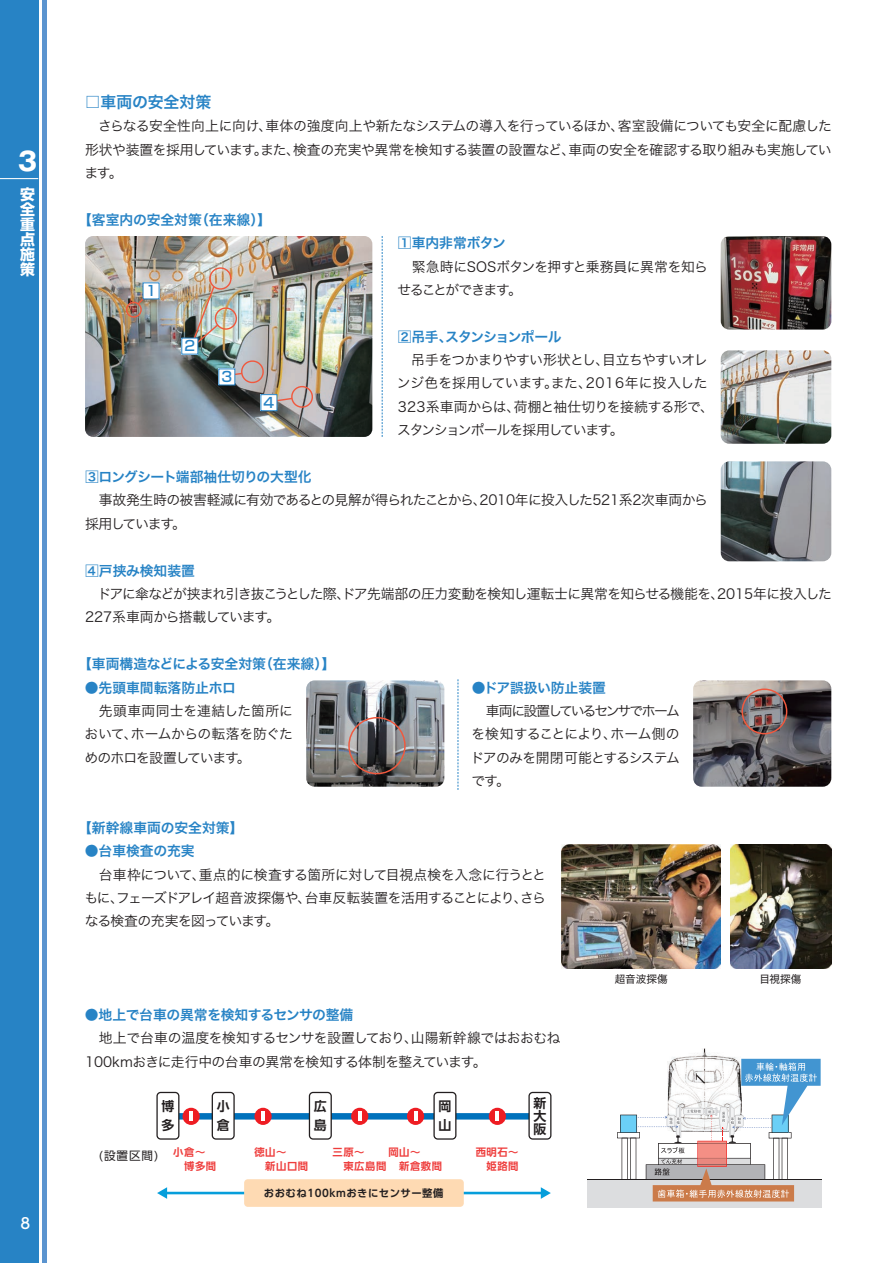
<style>
.page{position:relative;width:893px;height:1263px;background:#fff}
.page>*{position:absolute;margin:0;border:0;box-sizing:border-box;transform-origin:0 0}
.t1{font:700 25.5px "Gothic MB101 Pro";color:#fff}
.t2{font:15.9px "Hira Kaku Pro N W6";color:#2783c5}
.t3{font:700 14.85px/14.9px "Shin Go Pro";color:#fff;text-align:justify}
.t4{font:500 14.85px "UD Shin Go Pro";color:#fff}
.t5{font:500 14.1px "Shin Go Pro";color:#2783c5}
.t6{font:13.8px/23.4px "Hira Kaku Pro N W3";letter-spacing:-.045em;color:#231f20}
.t7{font:13.8px "Hira Kaku Pro N W6";color:#2783c5}
.t8{font:13.8px "Hira Kaku Pro N W6";letter-spacing:-.025em;color:#2783c5}
.t9{font:13.8px "Hira Kaku Pro N W6";letter-spacing:-.035em;color:#2783c5}
.t10{font:13.8px "Hira Kaku Pro N W6";letter-spacing:-.065em;color:#2783c5}
.t11{font:700 12.9px/19.4px "UD Shin Go Pr 6 N De";color:#231f20}
.t12{font:11.55px "UD Shin Go Pr 6 N";color:#231f20}
.t13{font:10.65px "Hira Kaku Pro N W4";color:#231f20}
.t14{font:700 10.35px/14.2px "UD Shin Go Pr 6 N De";letter-spacing:.05em;color:#ee3d3c}
.t15{font:700 10.35px "UD Shin Go Pr 6 N De";letter-spacing:.05em;color:#231f20}
</style>
<div class="page">
<img style="left:85px;top:236px;width:287px;height:201px">
<svg style="left:125px;top:292px;width:25px;height:26px"></svg>
<img style="left:185px;top:267px;width:53px;height:83px">
<div style="left:143px;top:283px;width:16px;height:16px;background:#fff"></div>
<div style="left:182px;top:338px;width:16px;height:16px;background:#fff"></div>
<svg style="left:223px;top:360px;width:90px;height:48px;background:#9d928e"></svg>
<div style="left:219px;top:369px;width:16px;height:16px;background:#fff"></div>
<div style="left:261px;top:395px;width:16px;height:16px;background:#fff"></div>
<div style="left:260px;top:394px;width:17px;height:17px;border:1px solid #2783c5"></div>
<img style="left:721px;top:236px;width:110px;height:94px">
<img style="left:721px;top:350px;width:110px;height:94px">
<img style="left:721px;top:461px;width:110px;height:100px">
<img style="left:306px;top:680px;width:138px;height:107px">
<div style="left:348px;top:717px;width:58px;height:57px;border:1px solid #f0593e;border-radius:50%"></div>
<img style="left:693px;top:680px;width:138px;height:107px">
<div style="left:741px;top:688px;width:46px;height:46px;border:1px solid #f0593e;border-radius:50%"></div>
<svg style="left:458px;top:679px;width:1px;height:111px"></svg>
<svg style="left:382px;top:236px;width:1px;height:201px"></svg>
<div style="left:167px;top:1113px;width:368px;height:6px;background:#0072bc"></div>
<hr style="left:165px;top:1192px;width:377px;height:2px;background:#069edb">
<svg style="left:157px;top:1187px;width:10px;height:12px"></svg>
<svg style="left:541px;top:1187px;width:10px;height:12px"></svg>
<div style="left:157px;top:1092px;width:22px;height:47px;background:#fff;border-radius:4px"></div>
<div style="left:156px;top:1092px;width:23px;height:48px;border:1px solid #231f20;border-radius:4px"></div>
<div style="left:212px;top:1092px;width:22px;height:47px;background:#fff;border-radius:4px"></div>
<div style="left:212px;top:1092px;width:23px;height:48px;border:1px solid #231f20;border-radius:4px"></div>
<div style="left:309px;top:1092px;width:22px;height:47px;background:#fff;border-radius:4px"></div>
<div style="left:309px;top:1092px;width:23px;height:48px;border:1px solid #231f20;border-radius:4px"></div>
<div style="left:434px;top:1092px;width:22px;height:47px;background:#fff;border-radius:4px"></div>
<div style="left:433px;top:1092px;width:23px;height:48px;border:1px solid #231f20;border-radius:4px"></div>
<div style="left:529px;top:1092px;width:22px;height:47px;background:#fff;border-radius:4px"></div>
<div style="left:528px;top:1092px;width:23px;height:48px;border:1px solid #231f20;border-radius:4px"></div>
<div style="left:183px;top:1108px;width:17px;height:17px;background:#ee1d23;border-radius:50%"></div>
<svg style="left:190px;top:1111px;width:3px;height:10px"></svg>
<div style="left:254px;top:1108px;width:18px;height:17px;background:#ee1d23;border-radius:50%"></div>
<hr style="left:261px;top:1111px;width:4px;height:10px;background:#fff">
<div style="left:351px;top:1108px;width:17px;height:17px;background:#ee1d23;border-radius:50%"></div>
<svg style="left:358px;top:1111px;width:3px;height:10px"></svg>
<div style="left:407px;top:1108px;width:17px;height:17px;background:#ee1d23;border-radius:50%"></div>
<svg style="left:414px;top:1111px;width:3px;height:10px"></svg>
<div style="left:489px;top:1108px;width:17px;height:17px;background:#ee1d23;border-radius:50%"></div>
<svg style="left:496px;top:1111px;width:3px;height:10px"></svg>
<div style="left:244px;top:1179px;width:220px;height:28px;background:#fedab3;border-radius:4px"></div>
<img style="left:673px;top:1048px;width:63px;height:11px">
<div style="left:587px;top:1179px;width:235px;height:29px;background:#dcdddf"></div>
<hr style="left:587px;top:1179px;width:235px;height:1px;background:#231f20">
<svg style="left:617px;top:1059px;width:204px;height:142px"></svg>
<img style="left:562px;top:844px;width:159px;height:124px">
<img style="left:731px;top:845px;width:100px;height:123px">
<div style="left:0;top:0;width:38px;height:1263px;background:#2783c5"></div>
<hr style="left:0;top:178px;width:38px;height:1px;background:#fff">
<hr style="left:43px;top:0;width:4px;height:1263px;background:#5b94cf">
<h1 class="t1" style="left:18px;top:140px;width:21px">3</h1>
<p class="t3" style="left:20px;top:186px;width:16px">安全重点施策</p>
<p class="t4" style="left:21px;top:1211px;width:11px">8</p>
<p class="t2" style="left:85px;top:87px;width:128px">□車両の安全対策</p>
<p class="t6" style="left:84px;top:113px;width:749px;text-align:justify;text-indent:14px">さらなる安全性向上に向け、車体の強度向上や新たなシステムの導入を行っているほか、客室設備についても安全に配慮した形状や装置を採用しています。また、検査の充実や異常を検知する装置の設置など、車両の安全を確認する取り組みも実施しています。</p>
<p class="t7" style="left:78px;top:207px;width:194px">【客室内の安全対策（在来線）】</p>
<p class="t7" style="left:398px;top:230px;width:110px">1車内非常ボタン</p>
<p class="t6" style="left:397px;top:254px;width:312px;text-indent:14px">緊急時にSOSボタンを押すと乗務員に異常を知らせることができます。</p>
<p class="t10" style="left:398px;top:324px;width:165px">2吊手、スタンションポール</p>
<p class="t6" style="left:397px;top:347px;width:318px;text-indent:14px">吊手をつかまりやすい形状とし、目立ちやすいオレンジ色を採用しています。また、2016年に投入した<br>323系車両からは、荷棚と袖仕切りを接続する形で、スタンションポールを採用しています。</p>
<p class="t9" style="left:85px;top:464px;width:228px">3ロングシート端部袖仕切りの大型化</p>
<p class="t6" style="left:85px;top:488px;width:624px;text-indent:14px">事故発生時の被害軽減に有効であるとの見解が得られたことから、2010年に投入した521系2次車両から採用しています。</p>
<p class="t7" style="left:85px;top:558px;width:112px">4戸挟み検知装置</p>
<p class="t6" style="left:85px;top:581px;width:748px;text-indent:12px">ドアに傘などが挟まれ引き抜こうとした際、ドア先端部の圧力変動を検知し運転士に異常を知らせる機能を、2015年に投入した<br>227系車両から搭載しています。</p>
<p class="t5" style="left:146px;top:279px;width:12px">1</p>
<p class="t5" style="left:184px;top:334px;width:12px">2</p>
<p class="t5" style="left:221px;top:365px;width:12px">3</p>
<p class="t5" style="left:264px;top:391px;width:12px">4</p>
<p class="t7" style="left:78px;top:651px;width:258px">【車両構造などによる安全対策（在来線）】</p>
<p class="t7" style="left:85px;top:675px;width:153px">●先頭車間転落防止ホロ</p>
<p class="t6" style="left:84px;top:698px;width:210px;text-align:justify;text-indent:14px">先頭車両同士を連結した箇所において、ホームからの転落を防ぐためのホロを設置しています。</p>
<p class="t7" style="left:472px;top:675px;width:136px">●ドア誤扱い防止装置</p>
<p class="t6" style="left:470px;top:698px;width:211px;text-align:justify;text-indent:15px">車両に設置しているセンサでホームを検知することにより、ホーム側のドアのみを開閉可能とするシステムです。</p>
<p class="t7" style="left:78px;top:815px;width:167px">【新幹線車両の安全対策】</p>
<p class="t7" style="left:85px;top:838px;width:111px">●台車検査の充実</p>
<p class="t6" style="left:84px;top:862px;width:463px;text-align:justify;text-indent:14px">台車枠について、重点的に検査する箇所に対して目視点検を入念に行うとともに、フェーズドアレイ超音波探傷や、台車反転装置を活用することにより、さらなる検査の充実を図っています。</p>
<p class="t8" style="left:85px;top:1002px;width:270px">●地上で台車の異常を検知するセンサの整備</p>
<p class="t6" style="left:85px;top:1025px;width:477px;text-indent:14px">地上で台車の温度を検知するセンサを設置しており、山陽新幹線ではおおむね<br>100kmおきに走行中の台車の異常を検知する体制を整えています。</p>
<p class="t11" style="left:161px;top:1096px;width:14px">博多</p>
<p class="t11" style="left:217px;top:1096px;width:14px">小倉</p>
<p class="t11" style="left:314px;top:1096px;width:14px">広島</p>
<p class="t11" style="left:438px;top:1096px;width:14px">岡山</p>
<p class="t11" style="left:533px;top:1096px;width:14px;line-height:12.9px;text-align:justify">新大阪</p>
<p class="t12" style="left:99px;top:1146px;width:61px">(設置区間)</p>
<p class="t14" style="left:173px;top:1144px;width:44px">小倉～　博多間</p>
<p class="t14" style="left:254px;top:1144px;width:55px">徳山～<br>　新山口間</p>
<p class="t15" style="left:264px;top:1184px;width:181px">おおむね100kmおきにセンサー整備</p>
<p class="t14" style="left:388px;top:1144px;width:34px">岡山～</p>
<p class="t14" style="left:476px;top:1144px;width:44px">西明石～　姫路間</p>
<p class="t14" style="left:333px;top:1144px;width:111px">三原～<br>　東広島間　新倉敷間</p>
<p class="t13" style="left:615px;top:969px;width:55px">超音波探傷</p>
<p class="t13" style="left:759px;top:969px;width:44px">目視探傷</p>
</div>
